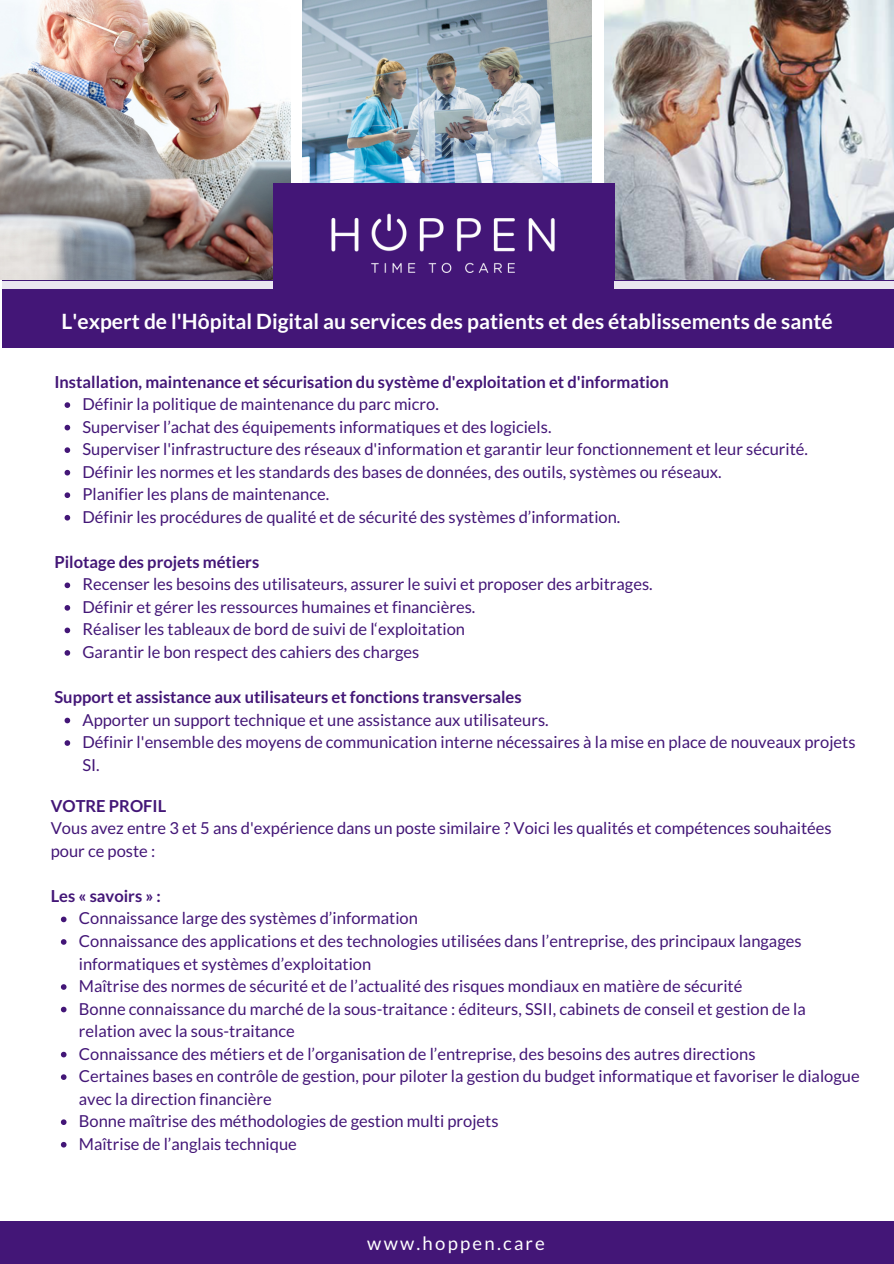
<style>
.page{position:relative;width:894px;height:1264px;background:#fff}
.page>*{position:absolute;margin:0;border:0;box-sizing:border-box;transform-origin:0 0}
.t1{font:700 21px "Lato";color:#fff}
.t2{font:18.45px "Lato";letter-spacing:.12em;color:#fff}
.t3{font:16.5px/22.5px "Lato";color:#431677}
.t4{font:700 16.5px "Lato";color:#431677}
</style>
<div class="page">
<div style="left:0;top:1221px;width:893px;height:42px;background:#431677"></div>
<div style="left:2px;top:279px;width:891px;height:69px;background:#431677"></div>
<img style="left:0;top:0;width:290px;height:279px">
<img style="left:302px;top:0;width:289px;height:183px">
<img style="left:604px;top:0;width:289px;height:279px">
<div style="left:0;top:281px;width:281px;height:7px;background:#ebe6f0"></div>
<div style="left:273px;top:183px;width:341px;height:115px;background:#431677"></div>
<div style="left:614px;top:281px;width:279px;height:7px;background:#ebe6f0"></div>
<img style="left:302px;top:182px;width:288px;height:91px">
<svg style="left:65px;top:402px;width:5px;height:6px"></svg>
<svg style="left:65px;top:425px;width:5px;height:5px"></svg>
<svg style="left:65px;top:447px;width:5px;height:6px"></svg>
<svg style="left:65px;top:470px;width:5px;height:5px"></svg>
<svg style="left:65px;top:492px;width:5px;height:6px"></svg>
<svg style="left:65px;top:515px;width:5px;height:5px"></svg>
<svg style="left:65px;top:582px;width:5px;height:6px"></svg>
<svg style="left:65px;top:605px;width:5px;height:5px"></svg>
<svg style="left:65px;top:627px;width:5px;height:6px"></svg>
<svg style="left:65px;top:650px;width:5px;height:5px"></svg>
<svg style="left:65px;top:717px;width:5px;height:6px"></svg>
<svg style="left:65px;top:740px;width:5px;height:5px"></svg>
<svg style="left:61px;top:916px;width:5px;height:6px"></svg>
<svg style="left:61px;top:939px;width:5px;height:5px"></svg>
<svg style="left:61px;top:984px;width:5px;height:5px"></svg>
<svg style="left:61px;top:1006px;width:5px;height:6px"></svg>
<svg style="left:61px;top:1051px;width:5px;height:6px"></svg>
<svg style="left:61px;top:1074px;width:5px;height:5px"></svg>
<svg style="left:61px;top:1119px;width:5px;height:5px"></svg>
<svg style="left:61px;top:1141px;width:5px;height:6px"></svg>
<p class="t1" style="left:62px;top:308px;width:772px">L'expert de l'Hôpital Digital au services des patients et des établissements de santé</p>
<p class="t4" style="left:54px;top:371px;width:615px">Installation, maintenance et sécurisation du système d'exploitation et d'information</p>
<p class="t3" style="left:82px;top:392px;width:726px">Définir la politique de maintenance du parc micro.<br>Superviser l’achat des équipements informatiques et des logiciels.<br>Superviser l'infrastructure des réseaux d'information et garantir leur fonctionnement et leur sécurité.<br>Définir les normes et les standards des bases de données, des outils, systèmes ou réseaux.<br>Planifier les plans de maintenance.<br>Définir les procédures de qualité et de sécurité des systèmes d’information.</p>
<p class="t4" style="left:54px;top:551px;width:206px">Pilotage des projets métiers</p>
<p class="t3" style="left:82px;top:572px;width:571px">Recenser les besoins des utilisateurs, assurer le suivi et proposer des arbitrages.<br>Définir et gérer les ressources humaines et financières.<br>Réaliser les tableaux de bord de suivi de l‘exploitation<br>Garantir le bon respect des cahiers des charges</p>
<p class="t4" style="left:54px;top:686px;width:468px">Support et assistance aux utilisateurs et fonctions transversales</p>
<p class="t3" style="left:82px;top:708px;width:774px">Apporter un support technique et une assistance aux utilisateurs.<br>Définir l'ensemble des moyens de communication interne nécessaires à la mise en place de nouveaux projets<br>SI.</p>
<p class="t4" style="left:51px;top:795px;width:117px">VOTRE PROFIL</p>
<p class="t3" style="left:51px;top:816px;width:782px">Vous avez entre 3 et 5 ans d'expérience dans un poste similaire ? Voici les qualités et compétences souhaitées pour ce poste :</p>
<p class="t4" style="left:51px;top:885px;width:112px">Les « savoirs » :</p>
<p class="t3" style="left:79px;top:906px;width:782px">Connaissance large des systèmes d’information<br>Connaissance des applications et des technologies utilisées dans l’entreprise, des principaux langages informatiques et systèmes d’exploitation<br>Maîtrise des normes de sécurité et de l’actualité des risques mondiaux en matière de sécurité<br>Bonne connaissance du marché de la sous-traitance : éditeurs, SSII, cabinets de conseil et gestion de la relation avec la sous-traitance<br>Connaissance des métiers et de l’organisation de l’entreprise, des besoins des autres directions<br>Certaines bases en contrôle de gestion, pour piloter la gestion du budget informatique et favoriser le dialogue avec la direction financière<br>Bonne maîtrise des méthodologies de gestion multi projets<br>Maîtrise de l’anglais technique</p>
<p class="t2" style="left:367px;top:1231px;width:179px">www.hoppen.care</p>
</div>
